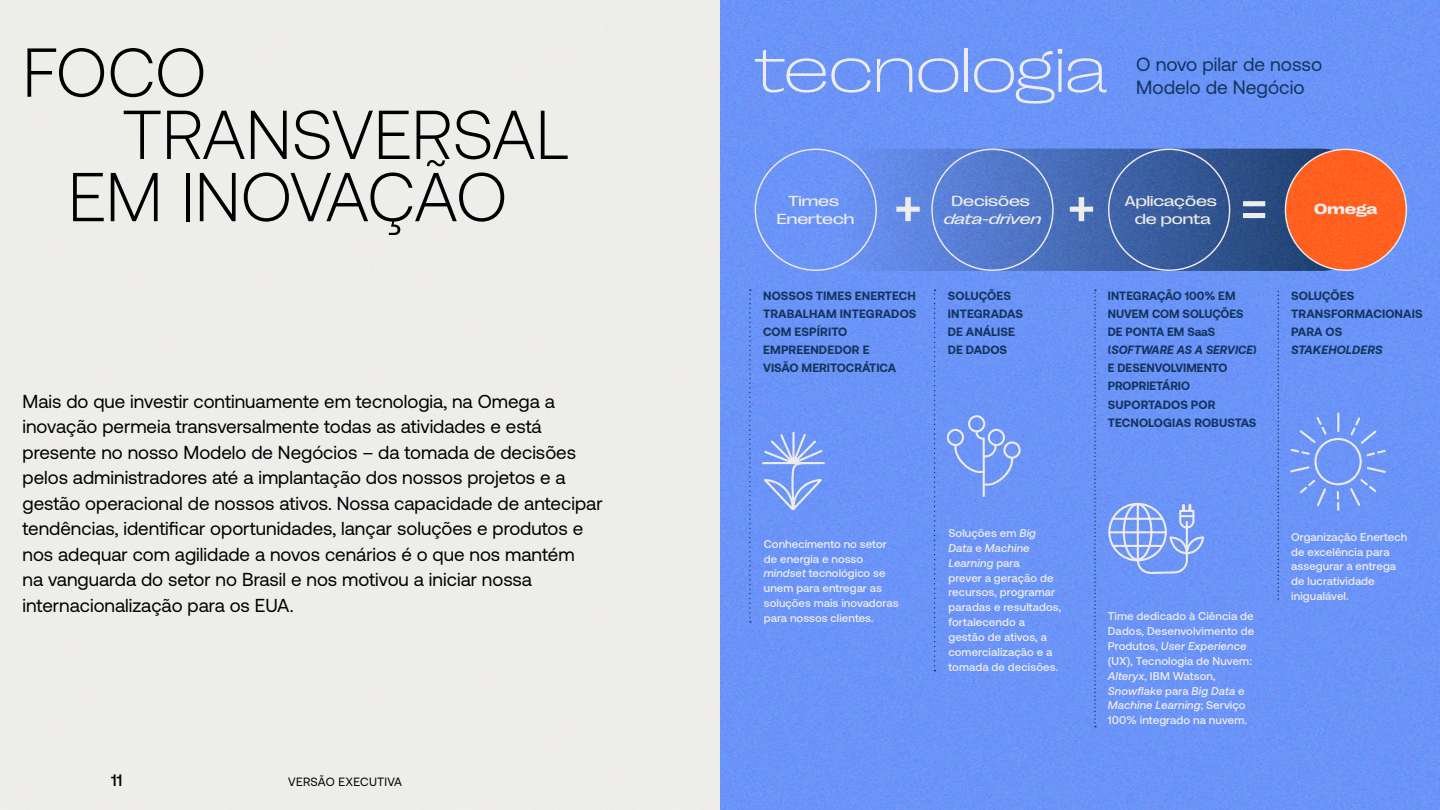
<style>
.page{position:relative;width:1440px;height:810px;background:#fff}
.page>*{position:absolute;margin:0;border:0;box-sizing:border-box;transform-origin:0 0}
.t1{font:300 69px/62.2px "Aeonik";letter-spacing:-.005em;color:#000}
.t2{font:64.35px "PP Right Grotesk Spatial Fine";color:#efedec}
.t3{font:500 55.88px "Aeonik";color:#efedec}
.t4{font:19.12px/23px "Aeonik";color:#133660}
.t5{font:18.75px/25.5px "Aeonik";color:#000}
.t6{font:500 16.5px "Aeonik";color:#000}
.t7{font:14.92px/17.9px "PP Right Grotesk Spatial";color:#efedec;text-align:center}
.t8{font:italic 14.92px "PP Right Grotesk Spatial";color:#efedec}
.t9{font:700 14.92px "PP Right Grotesk Spatial";letter-spacing:-.005em;color:#efedec}
.t10{font:700 12px/18.1px "Aeonik";color:#133660}
.t11{font:12px "Aeonik";letter-spacing:.025em;color:#000}
.t12{font:italic 700 12px "Aeonik";letter-spacing:.01em;color:#133660}
.t13{font:500 11.32px/14.9px "Aeonik";letter-spacing:.01em;color:#efedec}
.s1{font-style:italic}
</style>
<div class="page">
<img style="left:0;top:0;width:1440px;height:810px">
<h1 class="t1" style="left:22px;top:42px;width:186px">FOCO</h1>
<h2 class="t2" style="left:754px;top:35px;width:355px">tecnologia</h2>
<h1 class="t1" style="left:68px;top:104px;width:503px;text-indent:54px">TRANSVERSAL<br>EM INOVAÇÃO</h1>
<h3 class="t4" style="left:1136px;top:53px;width:187px">O novo pilar de nosso<br>Modelo de Negócio</h3>
<h3 class="t7" style="left:1125px;top:192px;width:94px">Aplicações de ponta</h3>
<h3 class="t9" style="left:1314px;top:201px;width:65px">Omega</h3>
<h3 class="t7" style="left:951px;top:192px;width:80px">Decisões</h3>
<h3 class="t8" style="left:944px;top:211px;width:99px">data-driven</h3>
<h3 class="t7" style="left:777px;top:192px;width:79px">Times<br>Enertech</h3>
<h3 class="t3" style="left:894px;top:174px;width:31px">+</h3>
<h3 class="t3" style="left:1067px;top:174px;width:31px">+</h3>
<h3 class="t3" style="left:1240px;top:174px;width:31px">=</h3>
<p class="t5" style="left:22px;top:389px;width:582px">Mais do que investir continuamente em tecnologia, na Omega a inovação permeia transversalmente todas as atividades e está presente no nosso Modelo de Negócios – da tomada de decisões pelos administradores até a implantação dos nossos projetos e a gestão operacional de nossos ativos. Nossa capacidade de antecipar tendências, identificar oportunidades, lançar soluções e produtos e nos adequar com agilidade a novos cenários é o que nos mantém<br>na vanguarda do setor no Brasil e nos motivou a iniciar nossa internacionalização para os EUA.</p>
<h3 class="t6" style="left:111px;top:771px;width:13px">11</h3>
<p class="t11" style="left:288px;top:775px;width:115px">VERSÃO EXECUTIVA</p>
<p class="t10" style="left:763px;top:287px;width:155px">NOSSOS TIMES ENERTECH<br>TRABALHAM INTEGRADOS<br>COM ESPÍRITO<br>EMPREENDEDOR E<br>VISÃO MERITOCRÁTICA</p>
<p class="t10" style="left:948px;top:287px;width:77px">SOLUÇÕES<br>INTEGRADAS<br>DE ANÁLISE<br>DE DADOS</p>
<p class="t13" style="left:764px;top:536px;width:136px">Conhecimento no setor de energia e nosso <span class="s1">mindset</span> tecnológico se unem para entregar as soluções mais inovadoras para nossos clientes.</p>
<p class="t13" style="left:948px;top:526px;width:114px">Soluções em <span class="s1">Big<br>Data</span> e <span class="s1">Machine<br>Learning</span> para<br>prever a geração de recursos, programar paradas e resultados, fortalecendo a gestão de ativos, a comercialização e a tomada de decisões.</p>
<p class="t10" style="left:1108px;top:287px;width:150px">INTEGRAÇÃO 100% EM<br>NUVEM COM SOLUÇÕES<br>DE PONTA EM SaaS (<span class="s1">SOFTWARE AS A SERVICE</span>)<br>E DESENVOLVIMENTO<br>PROPRIETÁRIO<br>SUPORTADOS POR<br>TECNOLOGIAS ROBUSTAS</p>
<p class="t10" style="left:1291px;top:287px;width:133px">SOLUÇÕES<br>TRANSFORMACIONAIS<br>PARA OS</p>
<p class="t12" style="left:1291px;top:343px;width:93px">STAKEHOLDERS</p>
<p class="t13" style="left:1108px;top:609px;width:148px">Time dedicado à Ciência de<br>Dados, Desenvolvimento de<br>Produtos, <span class="s1">User Experience </span>(UX), Tecnologia de Nuvem:<br><span class="s1">Alteryx</span>, IBM Watson,<br><span class="s1">Snowflake</span> para <span class="s1">Big Data</span> e<br><span class="s1">Machine Learning</span>; Serviço<br>100% integrado na nuvem.</p>
<p class="t13" style="left:1291px;top:529px;width:118px">Organização Enertech de excelência para assegurar a entrega de lucratividade inigualável.</p>
</div>
